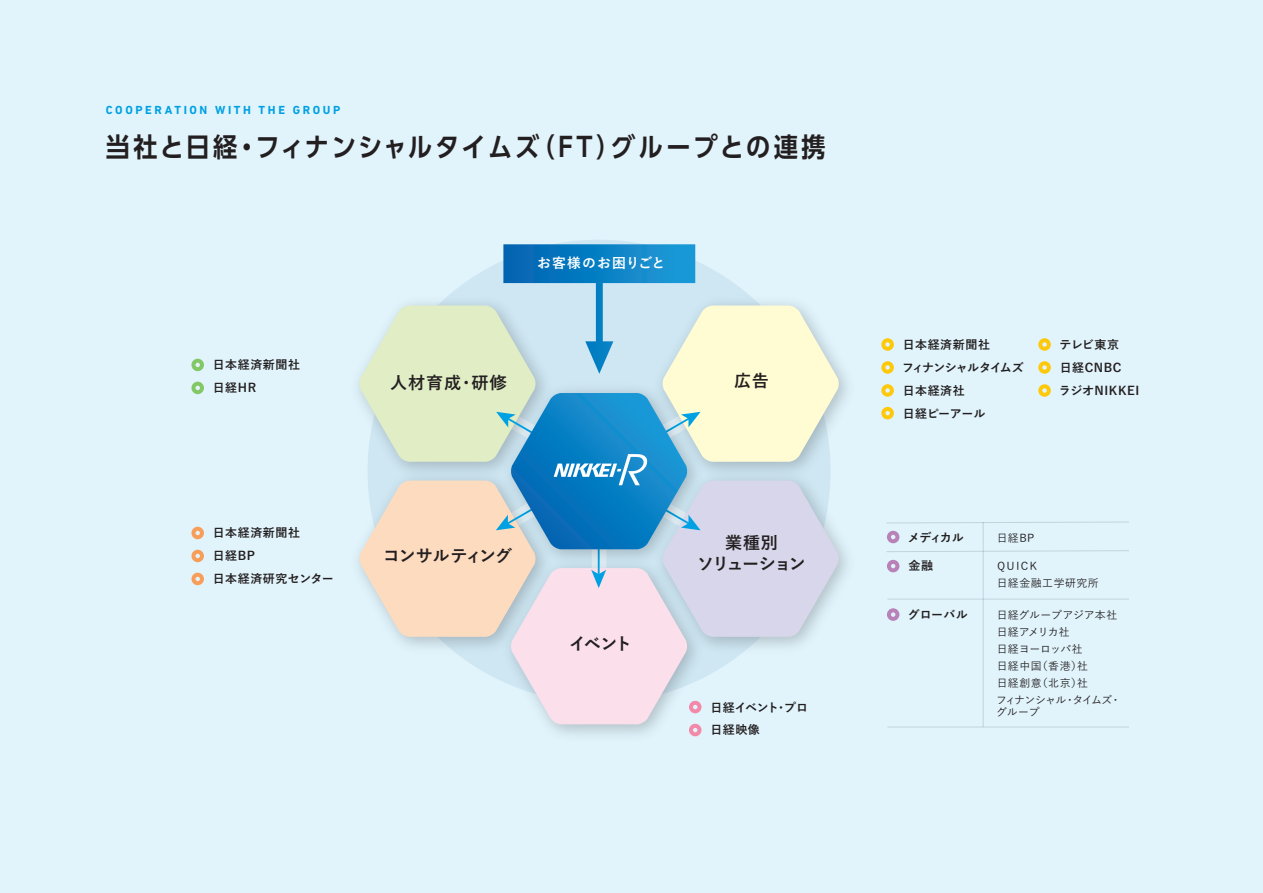
<style>
.page{position:relative;width:1263px;height:893px;background:#e1f4fc}
.page>*{position:absolute;margin:0;border:0;box-sizing:border-box;transform-origin:0 0}
.t1{font:700 26.55px "UD Shin Go Pro De";letter-spacing:.105em;color:#231f20;scale:.91 1}
.t2{font:700 17.1px "Yu Go";letter-spacing:-.03em;color:#231f20}
.t3{font:700 17.1px/21.1px "Yu Go";letter-spacing:-.1em;color:#231f20;text-align:center}
.t4{font:700 17.1px "Yu Go";letter-spacing:-.055em;color:#231f20}
.t5{font:700 13.8px "Yu Go";letter-spacing:.085em;color:#fff}
.t6{font:700 12px/22.8px "Yu Go";letter-spacing:.035em;color:#231f20}
.t7{font:700 12px/22.8px "Yu Go";letter-spacing:-.005em;color:#231f20}
.t8{font:700 12px/22.8px "Yu Go";letter-spacing:-.01em;color:#231f20}
.t9{font:700 11.85px "DIN Next LT Pro";letter-spacing:.22em;color:#00a1e3}
.t10{font:500 10.95px/17.1px "Yu Go";letter-spacing:.005em;color:#231f20}
.t11{font:500 10.95px/17.1px "Yu Go";letter-spacing:.05em;color:#231f20}
</style>
<div class="page">
<svg style="left:191px;top:359px;width:13px;height:12px"></svg>
<svg style="left:191px;top:382px;width:13px;height:12px"></svg>
<svg style="left:191px;top:527px;width:13px;height:12px"></svg>
<svg style="left:191px;top:550px;width:13px;height:12px"></svg>
<svg style="left:191px;top:573px;width:13px;height:12px"></svg>
<svg style="left:881px;top:338px;width:13px;height:13px"></svg>
<svg style="left:881px;top:361px;width:13px;height:13px"></svg>
<svg style="left:881px;top:384px;width:13px;height:13px"></svg>
<svg style="left:881px;top:407px;width:13px;height:12px"></svg>
<svg style="left:1038px;top:338px;width:13px;height:13px"></svg>
<svg style="left:1038px;top:361px;width:13px;height:13px"></svg>
<svg style="left:1038px;top:384px;width:13px;height:13px"></svg>
<svg style="left:887px;top:531px;width:12px;height:12px"></svg>
<svg style="left:887px;top:560px;width:12px;height:12px"></svg>
<svg style="left:887px;top:608px;width:12px;height:13px"></svg>
<svg style="left:886px;top:522px;width:243px;height:1px"></svg>
<hr style="left:887px;top:727px;width:242px;height:1px;background:#dcdddf">
<hr style="left:983px;top:522px;width:1px;height:205px;background:#dcdddf">
<svg style="left:886px;top:550px;width:243px;height:2px"></svg>
<hr style="left:887px;top:599px;width:242px;height:1px;background:#dcdddf">
<svg style="left:359px;top:244px;width:480px;height:492px"></svg>
<p class="t9" style="left:106px;top:103px;width:236px">COOPERATION WITH THE GROUP</p>
<h1 class="t1" style="left:106px;top:125px;width:792px">当社と日経・フィナンシャルタイムズ（FT）グループとの連携</h1>
<p class="t6" style="left:213px;top:354px;width:89px">日本経済新聞社日経HR</p>
<p class="t5" style="left:537px;top:256px;width:130px">お客様のお困りごと</p>
<h2 class="t2" style="left:390px;top:373px;width:118px">人材育成・研修</h2>
<h2 class="t2" style="left:734px;top:371px;width:37px">広告</h2>
<p class="t6" style="left:213px;top:522px;width:123px">日本経済新聞社<br>日経BP<br>日本経済研究センター</p>
<h2 class="t4" style="left:383px;top:546px;width:131px">コンサルティング</h2>
<h2 class="t2" style="left:569px;top:634px;width:65px">イベント</h2>
<h2 class="t3" style="left:697px;top:533px;width:110px">業種別<br>ソリューション</h2>
<p class="t8" style="left:710px;top:696px;width:99px">日経イベント・プロ日経映像</p>
<p class="t7" style="left:902px;top:333px;width:123px">日本経済新聞社<br>フィナンシャルタイムズ日本経済社<br>日経ピーアール</p>
<p class="t6" style="left:1059px;top:333px;width:82px">テレビ東京<br>日経CNBC<br>ラジオNIKKEI</p>
<p class="t6" style="left:908px;top:526px;width:57px">メディカル</p>
<p class="t6" style="left:908px;top:555px;width:26px">金融</p>
<p class="t10" style="left:997px;top:528px;width:39px">日経BP</p>
<p class="t11" style="left:996px;top:556px;width:104px">ＱＵＩＣＫ<br>日経金融工学研究所</p>
<p class="t6" style="left:908px;top:603px;width:61px">グローバル</p>
<p class="t10" style="left:996px;top:605px;width:127px">日経グループアジア本社日経アメリカ社<br>日経ヨーロッパ社<br>日経中国（香港）社<br>日経創意（北京）社<br>フィナンシャル・タイムズ・</p>
<p class="t10" style="left:996px;top:702px;width:45px">グループ</p>
</div>
